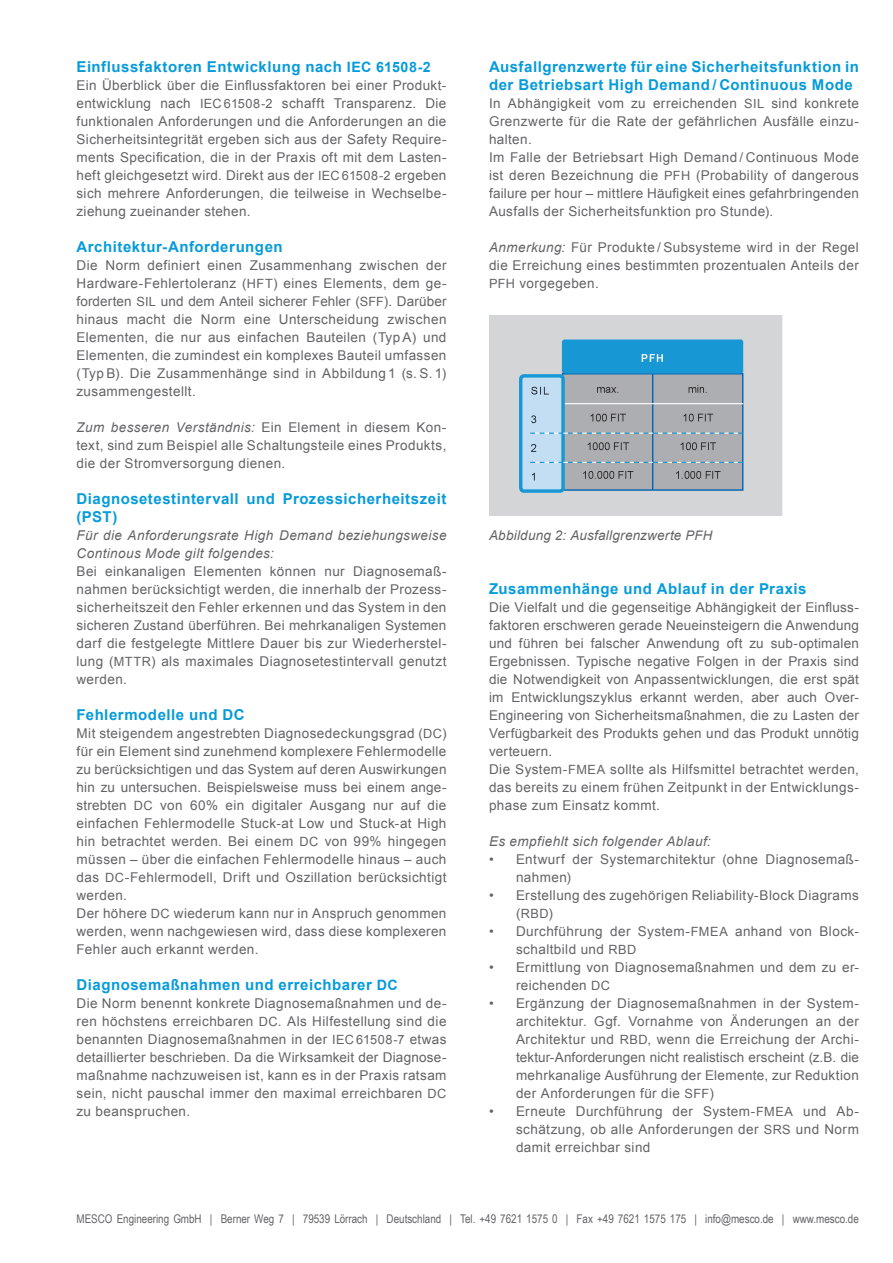
<style>
.page{position:relative;width:893px;height:1263px;background:#fff}
.page>*{position:absolute;margin:0;border:0;box-sizing:border-box;transform-origin:0 0}
.t1{font:700 15px/18px "Arial";letter-spacing:.035em;color:#069bda}
.t2{font:13.5px/18px "Arial";letter-spacing:.03em;color:#636366;text-align:justify}
.t3{font:italic 13.5px/18px "Arial";letter-spacing:.03em;color:#636366}
.t4{font:12.75px "Arial";color:#636366}
.t5{font:12px "Arial Narrow";color:#636366}
.s1{font-size:14.25px}
.s2{font-size:12.75px}
.s3{font-style:italic}
.s4{font-size:13.2px}
.s5{font-size:13.5px}
</style>
<div class="page">
<img style="left:489px;top:316px;width:294px;height:200px">
<p class="t1" style="left:77px;top:58px;width:356px">Einflussfaktoren Entwicklung nach <span class="s1">IEC 61508-2</span></p>
<p class="t2" style="left:77px;top:76px;width:371px">Ein Überblick über die Einflussfaktoren bei einer Produkt&shy;entwicklung nach <span class="s2">IEC 61508-2</span> schafft Transparenz. Die funktionalen Anforderungen und die Anforderungen an die Sicherheitsintegrität ergeben sich aus der Safety Require&shy;ments Specification, die in der Praxis oft mit dem Lasten&shy;heft gleichgesetzt wird. Direkt aus der <span class="s2">IEC 61508-2</span> ergeben sich mehrere Anforderungen, die teilweise in Wechselbe&shy;ziehung zueinander stehen.</p>
<p class="t1" style="left:77px;top:238px;width:208px">Architektur-Anforderungen</p>
<p class="t2" style="left:77px;top:256px;width:371px">Die Norm definiert einen Zusammenhang zwischen der Hardware-Fehlertoleranz (<span class="s2">HFT</span>) eines Elements, dem ge&shy;forderten <span class="s2">SIL</span> und dem Anteil sicherer Fehler (<span class="s2">SFF</span>). Darüber hinaus macht die Norm eine Unterscheidung zwischen Elementen, die nur aus einfachen Bauteilen (Typ A) und Elementen, die zumindest ein komplexes Bauteil umfassen (Typ B). Die Zusammenhänge sind in Abbildung 1 (s. S. 1) zusammengestellt.</p>
<p class="t2" style="left:77px;top:418px;width:371px"><span class="s3">Zum besseren Verständnis:</span> Ein Element in diesem Kon&shy;text, sind zum Beispiel alle Schaltungsteile eines Produkts, die der Stromversorgung dienen.</p>
<p class="t1" style="left:77px;top:490px;width:371px">Diagnosetestintervall und Prozessicherheitszeit (PST)</p>
<p class="t3" style="left:77px;top:526px;width:371px">Für die Anforderungsrate High Demand beziehungsweise<br>Continous Mode gilt folgendes:</p>
<p class="t2" style="left:77px;top:562px;width:371px">Bei einkanaligen Elementen können nur Diagnosemaß&shy;nahmen berücksichtigt werden, die innerhalb der Prozess&shy;sicherheitszeit den Fehler erkennen und das System in den sicheren Zustand überführen. Bei mehrkanaligen Systemen darf die festgelegte Mittlere Dauer bis zur Wiederherstel&shy;lung (<span class="s2">MTTR</span>) als maximales Diagnosetestintervall genutzt werden.</p>
<p class="t1" style="left:77px;top:706px;width:170px">Fehlermodelle und DC</p>
<p class="t2" style="left:77px;top:724px;width:371px;text-align:left">Mit steigendem angestrebten Diagnosedeckungsgrad (<span class="s2">DC</span>) für ein Element sind zunehmend komplexere Fehlermodelle zu berücksichtigen und das System auf deren Auswirkungen hin zu untersuchen. Beispielsweise muss bei einem ange&shy;strebten <span class="s2">DC</span> von 60% ein digitaler Ausgang nur auf die einfachen Fehlermodelle Stuck-at Low und Stuck-at High hin betrachtet werden. Bei einem <span class="s2">DC</span> von 99% hingegen müssen – über die einfachen Fehlermodelle hinaus – auch das <span class="s2">DC</span>-Fehlermodell, Drift und Oszillation berücksichtigt werden.<br>Der höhere <span class="s2">DC</span> wiederum kann nur in Anspruch genommen werden, wenn nachgewiesen wird, dass diese komplexeren Fehler auch erkannt werden.</p>
<p class="t1" style="left:77px;top:976px;width:323px">Diagnosemaßnahmen und erreichbarer <span class="s1">DC</span></p>
<p class="t2" style="left:77px;top:994px;width:371px">Die Norm benennt konkrete Diagnosemaßnahmen und de&shy;ren höchstens erreichbaren <span class="s2">DC</span>. Als Hilfestellung sind die benannten Diagnosemaßnahmen in der <span class="s2">IEC 61508-7</span> etwas detaillierter beschrieben. Da die Wirksamkeit der Diagnose&shy;maßnahme nachzuweisen ist, kann es in der Praxis ratsam sein, nicht pauschal immer den maximal erreichbaren <span class="s2">DC </span>zu beanspruchen.</p>
<p class="t1" style="left:489px;top:58px;width:371px">Ausfallgrenzwerte für eine Sicherheitsfunktion in der Betriebsart High Demand / Continuous Mode</p>
<p class="t2" style="left:489px;top:94px;width:371px;text-align:left">In Abhängigkeit vom zu erreichenden <span class="s2">SIL</span> sind konkrete Grenzwerte für die Rate der gefährlichen Ausfälle einzu&shy;halten.<br>Im Falle der Betriebsart High Demand / Continuous Mode ist deren Bezeichnung die <span class="s2">PFH</span> (Probability of dangerous failure per hour – mittlere Häufigkeit eines gefahrbringenden Ausfalls der Sicherheitsfunktion pro Stunde).</p>
<p class="t2" style="left:489px;top:238px;width:371px"><span class="s3">Anmerkung:</span> Für Produkte / Subsysteme wird in der Regel die Erreichung eines bestimmten prozentualen Anteils der <span class="s2">PFH</span> vorgegeben.</p>
<p class="t3" style="left:489px;top:526px;width:225px">Abbildung 2: Ausfallgrenzwerte <span class="s4">PFH</span></p>
<p class="t1" style="left:489px;top:580px;width:319px">Zusammenhänge und Ablauf in der Praxis</p>
<p class="t2" style="left:489px;top:598px;width:371px;text-align:left">Die Vielfalt und die gegenseitige Abhängigkeit der Einfluss&shy;faktoren erschweren gerade Neueinsteigern die Anwendung und führen bei falscher Anwendung oft zu sub-optimalen Ergebnissen. Typische negative Folgen in der Praxis sind die Notwendigkeit von Anpassentwicklungen, die erst spät im Entwicklungszyklus erkannt werden, aber auch Over-Engineering von Sicherheitsmaßnahmen, die zu Lasten der Verfügbarkeit des Produkts gehen und das Produkt unnötig verteuern.<br>Die System-<span class="s2">FMEA</span> sollte als Hilfsmittel betrachtet werden, das bereits zu einem frühen Zeitpunkt in der Entwicklungs&shy;phase zum Einsatz kommt.</p>
<p class="t3" style="left:489px;top:832px;width:223px">Es empfiehlt sich folgender Ablauf:</p>
<p class="t2" style="left:516px;top:850px;width:344px;text-indent:-27px">• Entwurf der Systemarchitektur (ohne Diagnosemaß&shy;nahmen)</p>
<p class="t2" style="left:489px;top:886px;width:371px">• Erstellung des zugehörigen Reliability-Block Diagrams</p>
<p class="t4" style="left:516px;top:905px;width:39px"><span class="s5">(</span>RBD<span class="s5">)</span></p>
<p class="t2" style="left:516px;top:922px;width:344px;text-indent:-27px">• Durchführung der System-<span class="s2">FMEA</span> anhand von Block&shy;schaltbild und <span class="s2">RBD</span></p>
<p class="t2" style="left:516px;top:958px;width:344px;text-indent:-27px">• Ermittlung von Diagnosemaßnahmen und dem zu er&shy;reichenden <span class="s2">DC</span></p>
<p class="t2" style="left:516px;top:994px;width:344px;text-indent:-27px">• Ergänzung der Diagnosemaßnahmen in der System&shy;architektur. Ggf. Vornahme von Änderungen an der Architektur und <span class="s2">RBD</span>, wenn die Erreichung der Archi&shy;tektur-Anforderungen nicht realistisch erscheint (z.B. die mehrkanalige Ausführung der Elemente, zur Reduktion der Anforderungen für die <span class="s2">SFF</span>)</p>
<p class="t2" style="left:516px;top:1102px;width:344px;text-indent:-27px">• Erneute Durchführung der System-<span class="s2">FMEA</span> und Ab&shy;schätzung, ob alle Anforderungen der <span class="s2">SRS</span> und Norm damit erreichbar sind</p>
<p class="t5" style="left:77px;top:1210px;width:784px">MESCO Engineering GmbH | Berner Weg 7 | 79539 Lörrach | Deutschland | Tel. +49 7621 1575 0 | Fax +49 7621 1575 175 | info@mesco.de | www.mesco.de</p>
</div>
